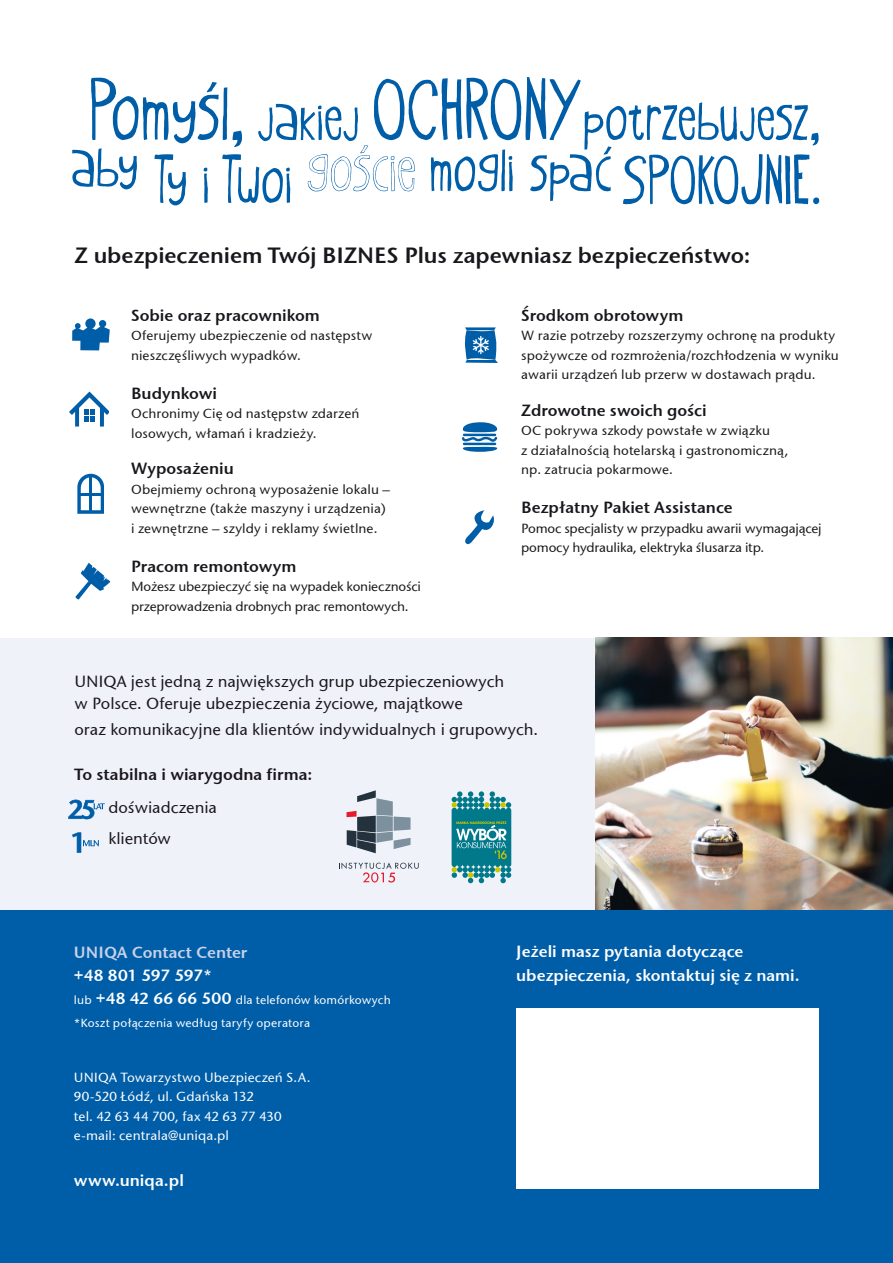
<style>
.page{position:relative;width:893px;height:1263px;background:#fff}
.page>*{position:absolute;margin:0;border:0;box-sizing:border-box;transform-origin:0 0}
.t1{font:77.25px "Oyster Cyrillic";color:#005ea8}
.t2{font:75.75px "Oyster CEE";color:#005ea8}
.t3{font:22.5px "Stone San Itc TEE Semi";letter-spacing:-.005em;color:#1a171c}
.t4{font:500 16.5px/22.5px "Stone San Itc TEE";letter-spacing:-.005em;color:#1a171c}
.t5{font:16.5px "Stone San Itc TEE Semi";color:#1a171c}
.t6{font:16.5px/23.2px "Stone San Itc TEE Semi";color:#fff}
.t7{font:16.5px "Stone San Itc TEE Semi";color:#c8d2e9}
.t8{font:500 13.5px/19.5px "Stone San Itc TEE";color:#1a171c}
.t9{font:500 13.5px/19.5px "Stone San Itc TEE";letter-spacing:.005em;color:#fff}
.t10{font:500 12px/23.2px "Stone San Itc TEE";letter-spacing:.01em;color:#fff}
.s1{font-size:97.5px}
.s2{font-family:"Stone San Itc TEE Semi";font-weight:400;font-size:16.5px}
</style>
<div class="page">
<div style="left:0;top:638px;width:893px;height:272px;background:#f0f2f9"></div>
<img style="left:595px;top:638px;width:298px;height:272px">
<div style="left:85px;top:318px;width:11px;height:11px;background:#005ea8;border-radius:50%"></div>
<div style="left:99px;top:320px;width:7px;height:7px;background:#005ea8;border-radius:50%"></div>
<svg style="left:72px;top:323px;width:38px;height:27px"></svg>
<svg style="left:69px;top:391px;width:39px;height:35px"></svg>
<svg style="left:77px;top:474px;width:27px;height:40px"></svg>
<hr style="left:78px;top:493px;width:25px;height:3px;background:#005ea8">
<hr style="left:89px;top:475px;width:3px;height:37px;background:#005ea8">
<svg style="left:75px;top:563px;width:35px;height:36px"></svg>
<svg style="left:464px;top:327px;width:34px;height:36px"></svg>
<div style="left:0;top:910px;width:893px;height:353px;background:#005ea8"></div>
<div style="left:516px;top:1008px;width:303px;height:180px;background:#fff"></div>
<svg style="left:461px;top:422px;width:37px;height:30px"></svg>
<hr style="left:463px;top:443px;width:33px;height:2px;background:#005ea8">
<hr style="left:463px;top:434px;width:33px;height:2px;background:#005ea8">
<svg style="left:465px;top:510px;width:29px;height:35px"></svg>
<svg style="left:68px;top:799px;width:37px;height:20px"></svg>
<svg style="left:72px;top:832px;width:27px;height:21px"></svg>
<svg style="left:339px;top:862px;width:80px;height:20px"></svg>
<svg style="left:346px;top:790px;width:65px;height:63px"></svg>
<svg style="left:452px;top:791px;width:59px;height:92px"></svg>
<h2 class="t2" style="left:89px;top:79px;width:733px"><span class="s1">Pomyśl,</span> jakiej <span class="s1">OCHRONY</span>potrzebujesz,</h2>
<h1 class="t1" style="left:71px;top:140px;width:752px">aby Ty i Twoi <sup>goście</sup> mogli spaćSPOKOJNIE.</h1>
<h3 class="t3" style="left:75px;top:241px;width:677px">Z ubezpieczeniem Twój BIZNES Plus zapewniasz bezpieczeństwo:</h3>
<p class="t5" style="left:521px;top:305px;width:164px">Środkom obrotowym</p>
<p class="t8" style="left:521px;top:326px;width:319px">W razie potrzeby rozszerzymy ochronę na produkty spożywcze od rozmrożenia/rozchłodzenia w wyniku awarii urządzeń lub przerw w dostawach prądu.</p>
<p class="t5" style="left:521px;top:400px;width:187px">Zdrowotne swoich gości</p>
<p class="t8" style="left:521px;top:421px;width:269px">OC pokrywa szkody powstałe w związku<br>z działalnością hotelarską i gastronomiczną, np. zatrucia pokarmowe.</p>
<p class="t5" style="left:521px;top:497px;width:213px">Bezpłatny Pakiet Assistance</p>
<p class="t8" style="left:521px;top:519px;width:302px">Pomoc specjalisty w przypadku awarii wymagającej pomocy hydraulika, elektryka ślusarza itp.</p>
<p class="t5" style="left:131px;top:305px;width:190px">Sobie oraz pracownikom</p>
<p class="t8" style="left:131px;top:326px;width:243px">Oferujemy ubezpieczenie od następstw nieszczęśliwych wypadków.</p>
<p class="t5" style="left:131px;top:383px;width:87px">Budynkowi</p>
<p class="t8" style="left:131px;top:404px;width:230px">Ochronimy Cię od następstw zdarzeń losowych, włamań i kradzieży.</p>
<p class="t5" style="left:131px;top:458px;width:104px">Wyposażeniu</p>
<p class="t8" style="left:131px;top:480px;width:260px">Obejmiemy ochroną wyposażenie lokalu – wewnętrzne (także maszyny i urządzenia) i zewnętrzne – szyldy i reklamy świetlne.</p>
<p class="t5" style="left:131px;top:556px;width:167px">Pracom remontowym</p>
<p class="t8" style="left:131px;top:577px;width:291px">Możesz ubezpieczyć się na wypadek konieczności przeprowadzenia drobnych prac remontowych.</p>
<p class="t4" style="left:74px;top:670px;width:431px">UNIQA jest jedną z największych grup ubezpieczeniowych w Polsce. Oferuje ubezpieczenia życiowe, majątkowe</p>
<p class="t4" style="left:74px;top:718px;width:465px">oraz komunikacyjne dla klientów indywidualnych i grupowych.</p>
<p class="t5" style="left:74px;top:764px;width:239px">To stabilna i wiarygodna firma:</p>
<p class="t4" style="left:108px;top:792px;width:110px;line-height:31.5px">doświadczenia klientów</p>
<p class="t7" style="left:74px;top:942px;width:175px">UNIQA Contact Center</p>
<p class="t6" style="left:74px;top:964px;width:140px">+48 801 597 597*</p>
<p class="t10" style="left:74px;top:988px;width:318px">lub <span class="s2">+48 42 66 66 500</span> dla telefonów komórkowych *Koszt połączenia według taryfy operatora</p>
<p class="t9" style="left:74px;top:1067px;width:238px">UNIQA Towarzystwo Ubezpieczeń S.A.<br>90-520 Łódź, ul. Gdańska 132<br>tel. 42 63 44 700, fax 42 63 77 430 e-mail: centrala@uniqa.pl</p>
<p class="t6" style="left:74px;top:1169px;width:111px">www.uniqa.pl</p>
<p class="t6" style="left:516px;top:940px;width:285px">Jeżeli masz pytania dotyczące ubezpieczenia, skontaktuj się z nami.</p>
</div>
